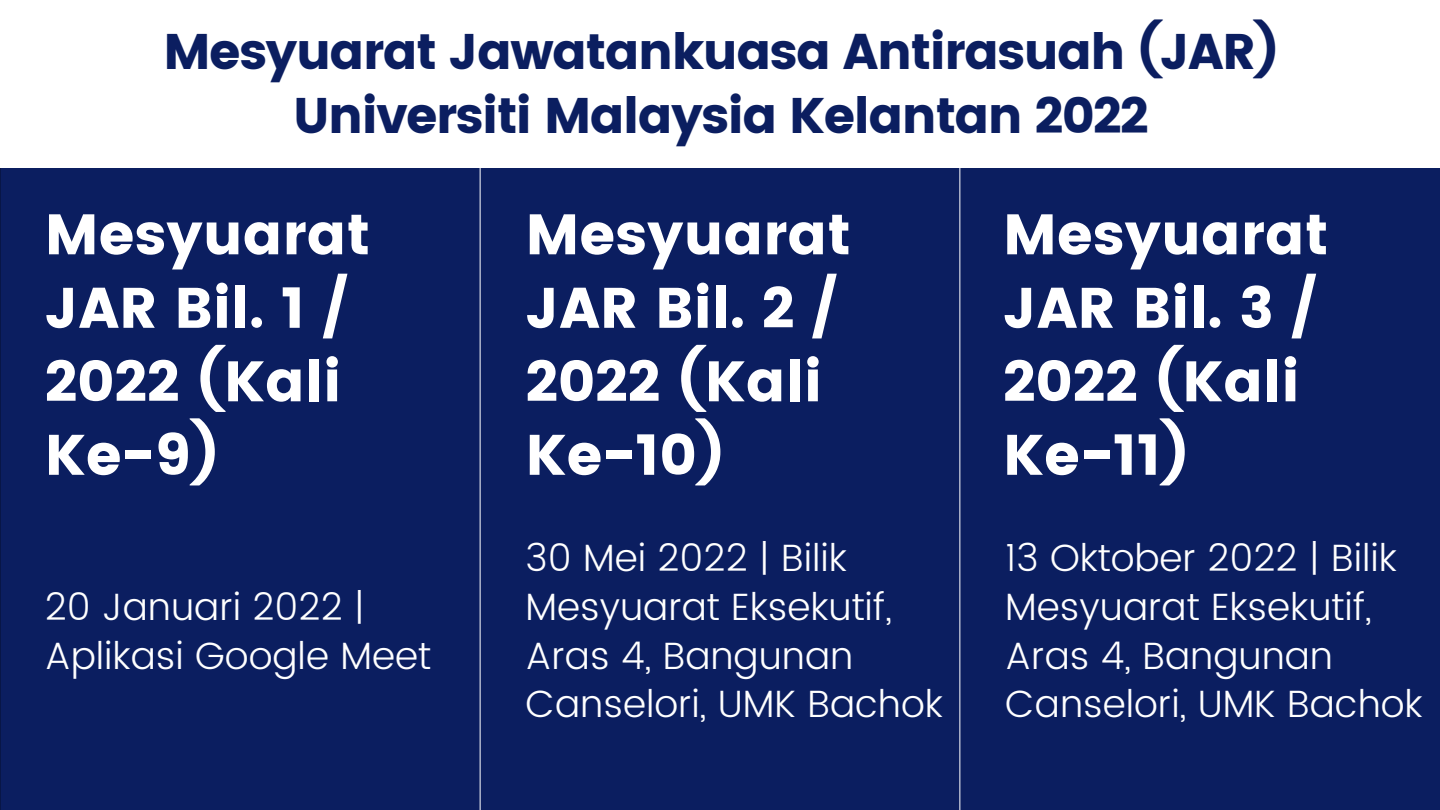
<style>
.page{position:relative;width:1440px;height:810px;background:#0b1e60}
.page>*{position:absolute;margin:0;border:0;box-sizing:border-box;transform-origin:0 0}
.t1{font:57px/73.5px "Poppins";color:#fff}
.t2{font:50px/64.5px "Poppins";letter-spacing:-.03em;color:#0b1e60;text-align:center}
.t3{font:300 38px/48.8px "Poppins";color:#fff}
</style>
<div class="page">
<hr style="left:480px;top:0;width:1px;height:810px;background:#fff">
<hr style="left:959px;top:0;width:1px;height:810px;background:#fff">
<hr style="left:0;top:0;width:1px;height:810px;background:#000">
<div style="left:0;top:0;width:1440px;height:167px;background:#fff"></div>
<h2 class="t2" style="left:164px;top:19px;width:1116px">Mesyuarat Jawatankuasa Antirasuah (JAR)<br>Universiti Malaysia Kelantan 2022</h2>
<h1 class="t1" style="left:45px;top:198px;width:327px">Mesyuarat<br>JAR Bil. 1 /<br>2022 (Kali<br>Ke-9)</h1>
<p class="t3" style="left:45px;top:582px;width:388px">20 Januari 2022 |<br>Aplikasi Google Meet</p>
<h1 class="t1" style="left:525px;top:198px;width:327px">Mesyuarat<br>JAR Bil. 2 /<br>2022 (Kali<br>Ke-10)</h1>
<p class="t3" style="left:525px;top:534px;width:419px">30 Mei 2022 | Bilik<br>Mesyuarat Eksekutif,<br>Aras 4, Bangunan<br>Canselori, UMK Bachok</p>
<h1 class="t1" style="left:1003px;top:198px;width:327px">Mesyuarat<br>JAR Bil. 3 /<br>2022 (Kali<br>Ke-11)</h1>
<p class="t3" style="left:1005px;top:534px;width:419px">13 Oktober 2022 | Bilik<br>Mesyuarat Eksekutif,<br>Aras 4, Bangunan<br>Canselori, UMK Bachok</p>
</div>
